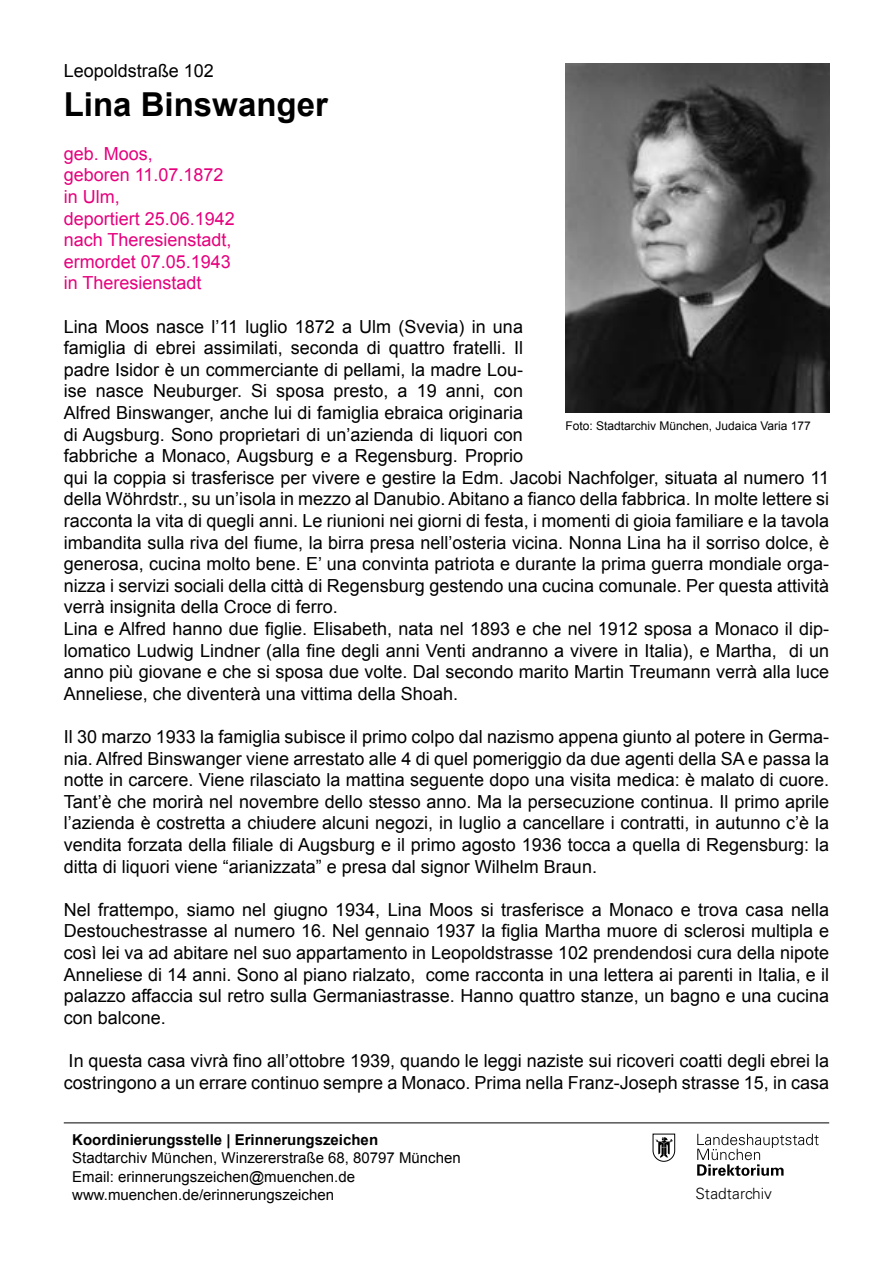
<style>
.page{position:relative;width:893px;height:1263px;background:#fff}
.page>*{position:absolute;margin:0;border:0;box-sizing:border-box;transform-origin:0 0}
.t1{font:700 33px "Arial";color:#000}
.t2{font:18px/21.6px "Arial";color:#000}
.t3{font:18px/21.6px "Arial";color:#e6007d}
.t4{font:300 15.45px "Univers";color:#000}
.t5{font:15px/18px "Arial";color:#000}
.t6{font:700 15px "Arial";color:#000}
.t7{font:12px "Arial";color:#000}
</style>
<div class="page">
<svg style="left:697px;top:1134px;width:122px;height:42px"></svg>
<svg style="left:652px;top:1133px;width:23px;height:29px"></svg>
<hr style="left:64px;top:1122px;width:765px;height:1px;background:#000">
<img style="left:566px;top:64px;width:263px;height:348px">
<p class="t2" style="left:64px;top:60px;width:152px">Leopoldstraße 102</p>
<h1 class="t1" style="left:64px;top:83px;width:266px">Lina Binswanger</h1>
<p class="t3" style="left:64px;top:143px;width:173px">geb. Moos,<br>geboren 11.07.1872 in Ulm,<br>deportiert 25.06.1942 nach Theresienstadt, ermordet 07.05.1943 in Theresienstadt</p>
<p class="t2" style="left:64px;top:316px;width:767px">Lina Moos nasce l’11 luglio 1872 a Ulm (Svevia) in una<br>famiglia di ebrei assimilati, seconda di quattro fratelli. Il<br>padre Isidor è un commerciante di pellami, la madre Lou-<br>ise nasce Neuburger. Si sposa presto, a 19 anni, con<br>Alfred Binswanger, anche lui di famiglia ebraica originaria<br>di Augsburg. Sono proprietari di un’azienda di liquori con<br>fabbriche a Monaco, Augsburg e a Regensburg. Proprio<br>qui la coppia si trasferisce per vivere e gestire la Edm. Jacobi Nachfolger, situata al numero 11 della Wöhrdstr., su un’isola in mezzo al Danubio. Abitano a fianco della fabbrica. In molte lettere si racconta la vita di quegli anni. Le riunioni nei giorni di festa, i momenti di gioia familiare e la tavola imbandita sulla riva del fiume, la birra presa nell’osteria vicina. Nonna Lina ha il sorriso dolce, è generosa, cucina molto bene. E’ una convinta patriota e durante la prima guerra mondiale orga&shy;nizza i servizi sociali della città di Regensburg gestendo una cucina comunale. Per questa attività verrà insignita della Croce di ferro.<br>Lina e Alfred hanno due figlie. Elisabeth, nata nel 1893 e che nel 1912 sposa a Monaco il dip&shy;lomatico Ludwig Lindner (alla fine degli anni Venti andranno a vivere in Italia), e Martha, di un anno più giovane e che si sposa due volte. Dal secondo marito Martin Treumann verrà alla luce Anneliese, che diventerà una vittima della Shoah.</p>
<p class="t2" style="left:64px;top:726px;width:767px;text-align:justify">Il 30 marzo 1933 la famiglia subisce il primo colpo dal nazismo appena giunto al potere in Germa&shy;nia. Alfred Binswanger viene arrestato alle 4 di quel pomeriggio da due agenti della SA e passa la notte in carcere. Viene rilasciato la mattina seguente dopo una visita medica: è malato di cuore.<br>Tant’è che morirà nel novembre dello stesso anno. Ma la persecuzione continua. Il primo aprile l’azienda è costretta a chiudere alcuni negozi, in luglio a cancellare i contratti, in autunno c’è la vendita forzata della filiale di Augsburg e il primo agosto 1936 tocca a quella di Regensburg: la ditta di liquori viene “arianizzata” e presa dal signor Wilhelm Braun.</p>
<p class="t2" style="left:64px;top:899px;width:767px;text-align:justify">Nel frattempo, siamo nel giugno 1934, Lina Moos si trasferisce a Monaco e trova casa nella Destouchestrasse al numero 16. Nel gennaio 1937 la figlia Martha muore di sclerosi multipla e così lei va ad abitare nel suo appartamento in Leopoldstrasse 102 prendendosi cura della nipote Anneliese di 14 anni. Sono al piano rialzato, come racconta in una lettera ai parenti in Italia, e il palazzo affaccia sul retro sulla Germaniastrasse. Hanno quattro stanze, un bagno e una cucina con balcone.</p>
<p class="t2" style="left:64px;top:1050px;width:767px">In questa casa vivrà fino all’ottobre 1939, quando le leggi naziste sui ricoveri coatti degli ebrei la costringono a un errare continuo sempre a Monaco. Prima nella Franz-Joseph strasse 15, in casa</p>
<p class="t7" style="left:566px;top:418px;width:247px">Foto: Stadtarchiv München, Judaica Varia 177</p>
<p class="t6" style="left:72px;top:1130px;width:307px">Koordinierungsstelle | Erinnerungszeichen</p>
<p class="t5" style="left:72px;top:1149px;width:390px">Stadtarchiv München, Winzererstraße 68, 80797 München<br>Email: erinnerungszeichen@muenchen.de www.muenchen.de/erinnerungszeichen</p>
<p class="t4" style="left:695px;top:1184px;width:78px">Stadtarchiv</p>
</div>
